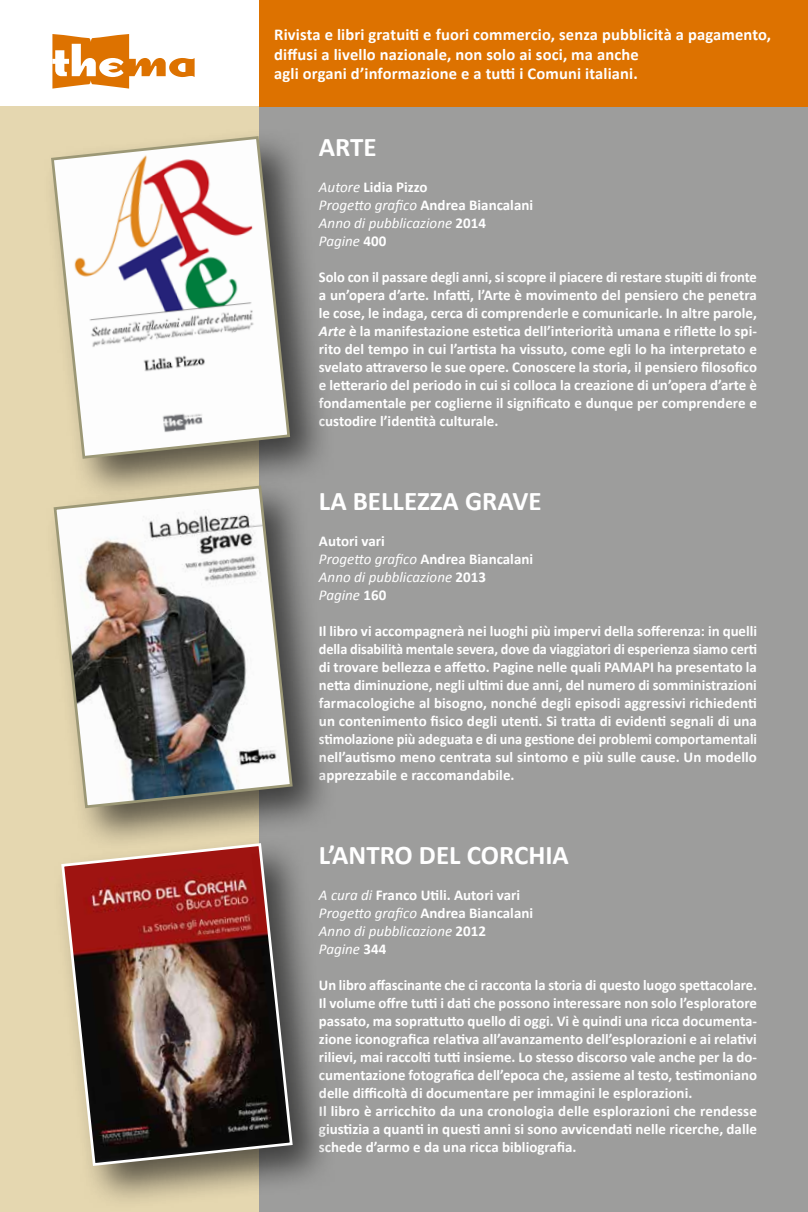
<style>
.page{position:relative;width:808px;height:1212px;background:#fff}
.page>*{position:absolute;margin:0;border:0;box-sizing:border-box;transform-origin:0 0}
.t1{font:700 27px "Calibri";color:#fff}
.t2{font:700 16.5px/19.8px "Calibri";letter-spacing:.01em;color:#fff}
.t3{font:700 15px/18px "Calibri";color:#fff;text-align:justify}
.t4{font:italic 15px/18px "Calibri";color:#fff}
.s1{font-weight:700;font-style:normal}
.s2{font-style:italic}
</style>
<div class="page">
<div style="left:0;top:106px;width:259px;height:1106px;background:#e5d7b0"></div>
<div style="left:260px;top:106px;width:548px;height:1106px;background:#9d9d9c"></div>
<div style="left:45px;top:477px;width:293px;height:376px;background:#000;opacity:.6"></div>
<img style="left:52px;top:504px;width:242px;height:306px">
<div style="left:53px;top:834px;width:284px;height:377px;background:#000;opacity:.6"></div>
<img style="left:60px;top:842px;width:234px;height:325px">
<div style="left:260px;top:0;width:548px;height:106px;background:#dd7200"></div>
<svg style="left:52px;top:34px;width:143px;height:55px"></svg>
<div style="left:42px;top:127px;width:293px;height:377px;background:#000;opacity:.6"></div>
<svg style="left:50px;top:135px;width:242px;height:325px;background:#d9d3ce"></svg>
<p class="t2" style="left:274px;top:24px;width:498px">Rivista e libri gratuiti e fuori commercio, senza pubblicità a pagamento, diffusi a livello nazionale, non solo ai soci, ma anche<br>agli organi d’informazione e a tutti i Comuni italiani.</p>
<h1 class="t1" style="left:319px;top:131px;width:59px">ARTE</h1>
<p class="t4" style="left:319px;top:178px;width:216px">Autore <span class="s1">Lidia Pizzo<br></span>Progetto grafico <span class="s1">Andrea Biancalani<br></span>Anno di pubblicazione <span class="s1">2014<br></span>Pagine <span class="s1">400</span></p>
<p class="t3" style="left:319px;top:268px;width:439px">Solo con il passare degli anni, si scopre il piacere di restare stupiti di fronte a un’opera d’arte. Infatti, l’Arte è movimento del pensiero che penetra le cose, le indaga, cerca di comprenderle e comunicarle. In altre parole, <span class="s2">Arte</span> è la manifestazione estetica dell’interiorità umana e riflette lo spi&shy;rito del tempo in cui l’artista ha vissuto, come egli lo ha interpretato e svelato attraverso le sue opere. Conoscere la storia, il pensiero filosofico e letterario del periodo in cui si colloca la creazione di un’opera d’arte è fondamentale per coglierne il significato e dunque per comprendere e custodire l’identità culturale.</p>
<h1 class="t1" style="left:319px;top:485px;width:224px">LA BELLEZZA GRAVE</h1>
<p class="t4" style="left:319px;top:532px;width:216px"><span class="s1">Autori vari<br></span>Progetto grafico <span class="s1">Andrea Biancalani<br></span>Anno di pubblicazione <span class="s1">2013<br></span>Pagine <span class="s1">160</span></p>
<p class="t3" style="left:319px;top:622px;width:440px">Il libro vi accompagnerà nei luoghi più impervi della sofferenza: in quelli della disabilità mentale severa, dove da viaggiatori di esperienza siamo certi di trovare bellezza e affetto. Pagine nelle quali PAMAPI ha presentato la netta diminuzione, negli ultimi due anni, del numero di somministrazioni farmacologiche al bisogno, nonché degli episodi aggressivi richiedenti un contenimento fisico degli utenti. Si tratta di evidenti segnali di una stimolazione più adeguata e di una gestione dei problemi comportamentali nell’autismo meno centrata sul sintomo e più sulle cause. Un modello apprezzabile e raccomandabile.</p>
<h1 class="t1" style="left:319px;top:839px;width:251px">L’ANTRO DEL CORCHIA</h1>
<p class="t4" style="left:319px;top:886px;width:216px">A cura di <span class="s1">Franco Utili. Autori vari<br></span>Progetto grafico <span class="s1">Andrea Biancalani<br></span>Anno di pubblicazione <span class="s1">2012<br></span>Pagine <span class="s1">344</span></p>
<p class="t3" style="left:319px;top:976px;width:439px;text-align:left">Un libro affascinante che ci racconta la storia di questo luogo spettacolare.<br>Il volume offre tutti i dati che possono interessare non solo l’esploratore passato, ma soprattutto quello di oggi. Vi è quindi una ricca documenta&shy;zione iconografica relativa all’avanzamento dell’esplorazioni e ai relativi rilievi, mai raccolti tutti insieme. Lo stesso discorso vale anche per la do&shy;cumentazione fotografica dell’epoca che, assieme al testo, testimoniano delle difficoltà di documentare per immagini le esplorazioni.<br>Il libro è arricchito da una cronologia delle esplorazioni che rendesse giustizia a quanti in questi anni si sono avvicendati nelle ricerche, dalle schede d’armo e da una ricca bibliografia.</p>
</div>
